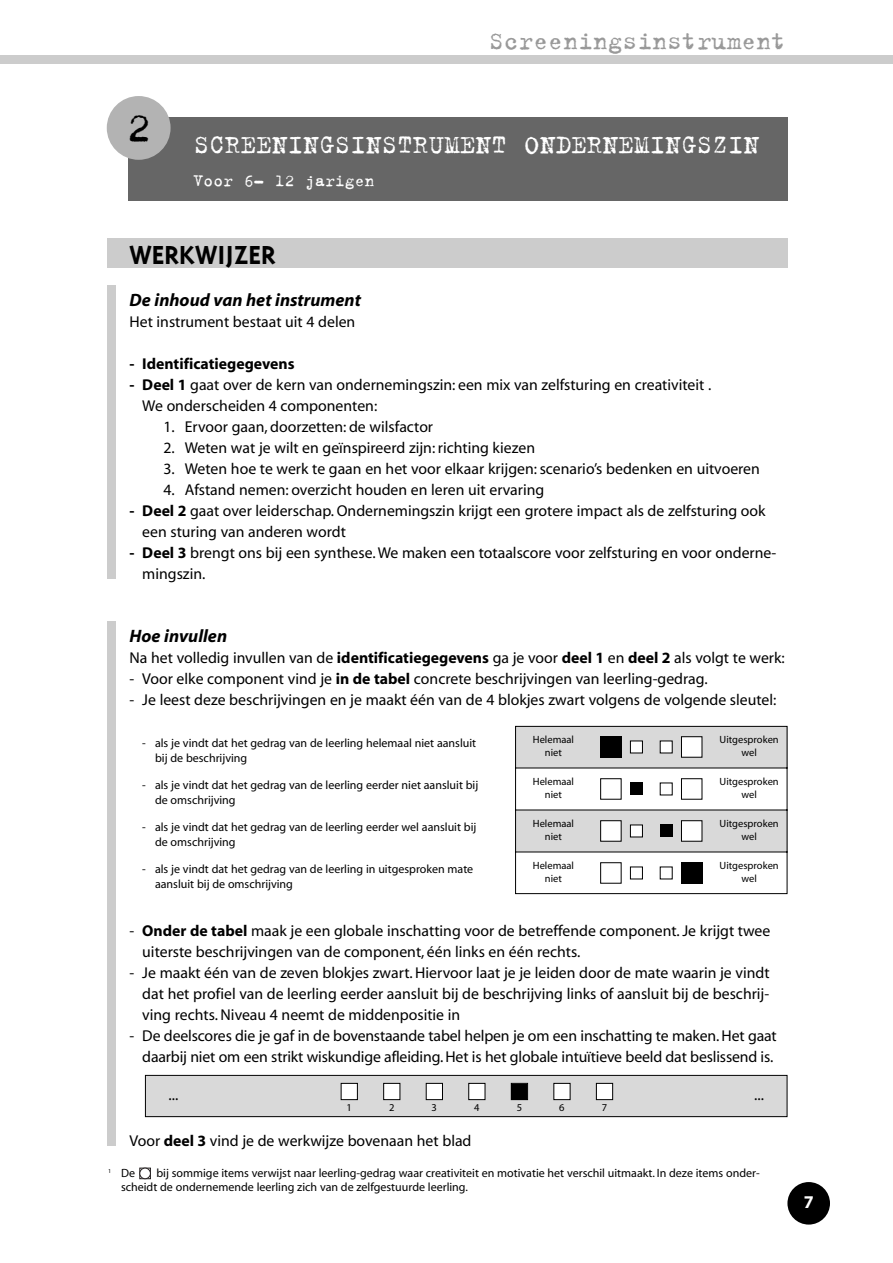
<style>
.page{position:relative;width:893px;height:1263px;background:#fff}
.page>*{position:absolute;margin:0;border:0;box-sizing:border-box;transform-origin:0 0}
.t1{font:45px "Trixie";color:#000}
.t2{font:700 30px "Triplex";color:#000}
.t3{font:28.5px "Trixie";color:#fff}
.t4{font:27px "Trixie";color:#999}
.t5{font:italic 700 18px "Myriad";color:#000}
.t6{font:18px "Trixie";color:#fff}
.t7{font:700 18px "Myriad";color:#fff}
.t8{font:15.75px/21px "Myriad";color:#000}
.t9{font:700 15.75px "Myriad";color:#000}
.t10{font:12px/15px "Myriad";color:#000}
.t11{font:10.5px/12.6px "Myriad";color:#000;text-align:center}
.s1{font-weight:700}
</style>
<div class="page">
<div style="left:0;top:55px;width:892px;height:9px;background:#ccc"></div>
<div style="left:787px;top:1182px;width:43px;height:43px;background:#000;border-radius:50%"></div>
<div style="left:107px;top:239px;width:680px;height:29px;background:#ccc"></div>
<div style="left:128px;top:117px;width:659px;height:84px;background:#666"></div>
<div style="left:107px;top:96px;width:63px;height:64px;background:#b3b3b3;border-radius:50%"></div>
<div style="left:107px;top:285px;width:8px;height:294px;background:#ccc"></div>
<div style="left:107px;top:621px;width:8px;height:525px;background:#ccc"></div>
<svg style="left:515px;top:726px;width:273px;height:168px"></svg>
<div style="left:600px;top:736px;width:21px;height:22px;background:#000"></div>
<div style="left:630px;top:741px;width:12px;height:12px;background:#fff"></div>
<div style="left:660px;top:741px;width:11px;height:12px;background:#fff"></div>
<div style="left:681px;top:737px;width:20px;height:20px;background:#fff"></div>
<div style="left:681px;top:736px;width:21px;height:22px;border:1px solid #000"></div>
<div style="left:601px;top:779px;width:19px;height:20px;background:#fff"></div>
<div style="left:600px;top:778px;width:21px;height:22px;border:1px solid #000"></div>
<div style="left:630px;top:783px;width:12px;height:12px;background:#000"></div>
<div style="left:660px;top:783px;width:11px;height:12px;background:#fff"></div>
<div style="left:681px;top:779px;width:20px;height:20px;background:#fff"></div>
<div style="left:681px;top:778px;width:21px;height:22px;border:1px solid #000"></div>
<div style="left:601px;top:821px;width:19px;height:20px;background:#fff"></div>
<div style="left:600px;top:820px;width:21px;height:22px;border:1px solid #000"></div>
<div style="left:630px;top:825px;width:12px;height:12px;background:#fff"></div>
<div style="left:659px;top:825px;width:13px;height:12px;background:#000"></div>
<div style="left:681px;top:821px;width:20px;height:20px;background:#fff"></div>
<div style="left:681px;top:820px;width:21px;height:22px;border:1px solid #000"></div>
<div style="left:601px;top:863px;width:19px;height:20px;background:#fff"></div>
<div style="left:600px;top:862px;width:21px;height:22px;border:1px solid #000"></div>
<div style="left:630px;top:867px;width:12px;height:12px;background:#fff"></div>
<div style="left:660px;top:867px;width:11px;height:12px;background:#fff"></div>
<div style="left:681px;top:862px;width:21px;height:22px;background:#000"></div>
<div style="left:146px;top:1076px;width:640px;height:40px;background:#d9d9d9"></div>
<div style="left:145px;top:1075px;width:642px;height:42px;border:1px solid #000"></div>
<div style="left:341px;top:1084px;width:16px;height:15px;background:#fff"></div>
<div style="left:341px;top:1083px;width:17px;height:17px;border:1px solid #000"></div>
<div style="left:384px;top:1084px;width:15px;height:15px;background:#fff"></div>
<div style="left:383px;top:1083px;width:17px;height:17px;border:1px solid #000"></div>
<div style="left:426px;top:1084px;width:16px;height:15px;background:#fff"></div>
<div style="left:426px;top:1083px;width:17px;height:17px;border:1px solid #000"></div>
<div style="left:469px;top:1084px;width:15px;height:15px;background:#fff"></div>
<div style="left:468px;top:1083px;width:17px;height:17px;border:1px solid #000"></div>
<div style="left:511px;top:1084px;width:16px;height:15px;background:#000"></div>
<div style="left:511px;top:1083px;width:17px;height:17px;border:1px solid #000"></div>
<div style="left:554px;top:1084px;width:15px;height:15px;background:#fff"></div>
<div style="left:553px;top:1083px;width:17px;height:17px;border:1px solid #000"></div>
<div style="left:596px;top:1084px;width:16px;height:15px;background:#fff"></div>
<div style="left:596px;top:1083px;width:17px;height:17px;border:1px solid #000"></div>
<div style="left:139px;top:1168px;width:12px;height:11px;border:1px solid #231f20"></div>
<div style="left:139px;top:1168px;width:12px;height:11px;border:1px solid #231f20;border-radius:50%"></div>
<h3 class="t4" style="left:489px;top:32px;width:298px">Screeningsinstrument</h3>
<h1 class="t1" style="left:126px;top:114px;width:26px">2</h1>
<h3 class="t3" style="left:193px;top:136px;width:567px">SCREENINGSINSTRUMENT ONDERNEMINGSZIN</h3>
<p class="t6" style="left:193px;top:175px;width:183px">Voor 6- 12 jarigen</p>
<h2 class="t2" style="left:129px;top:243px;width:148px">WERKWIJZER</h2>
<p class="t5" style="left:129px;top:293px;width:233px">De inhoud van het instrument</p>
<p class="t8" style="left:129px;top:312px;width:227px">Het instrument bestaat uit 4 delen</p>
<p class="t9" style="left:129px;top:358px;width:166px">- Identificatiegegevens</p>
<p class="t8" style="left:142px;top:375px;width:570px;text-indent:-13px"><span class="s1">- Deel 1</span> gaat over de kern van ondernemingszin: een mix van zelfsturing en creativiteit .<br>We onderscheiden 4 componenten:</p>
<p class="t8" style="left:163px;top:417px;width:271px">1. Ervoor gaan, doorzetten: de wilsfactor</p>
<p class="t8" style="left:163px;top:438px;width:373px">2. Weten wat je wilt en geïnspireerd zijn: richting kiezen</p>
<p class="t8" style="left:163px;top:459px;width:598px">3. Weten hoe te werk te gaan en het voor elkaar krijgen: scenario’s bedenken en uitvoeren</p>
<p class="t8" style="left:163px;top:480px;width:382px">4. Afstand nemen: overzicht houden en leren uit ervaring</p>
<p class="t8" style="left:142px;top:501px;width:625px;text-indent:-13px"><span class="s1">- Deel 2</span> gaat over leiderschap. Ondernemingszin krijgt een grotere impact als de zelfsturing ook een sturing van anderen wordt</p>
<p class="t8" style="left:142px;top:543px;width:635px;text-indent:-13px"><span class="s1">- Deel 3</span> brengt ons bij een synthese. We maken een totaalscore voor zelfsturing en voor onderne&shy;mingszin.</p>
<p class="t5" style="left:129px;top:629px;width:99px">Hoe invullen</p>
<p class="t8" style="left:129px;top:648px;width:656px">Na het volledig invullen van de <span class="s1">identificatiegegevens</span> ga je voor <span class="s1">deel 1</span> en <span class="s1">deel 2</span> als volgt te werk:</p>
<p class="t8" style="left:129px;top:669px;width:579px">- Voor elke component vind je <span class="s1">in de tabel</span> concrete beschrijvingen van leerling-gedrag.</p>
<p class="t8" style="left:129px;top:690px;width:648px">- Je leest deze beschrijvingen en je maakt één van de 4 blokjes zwart volgens de volgende sleutel:</p>
<p class="t10" style="left:155px;top:736px;width:323px;text-indent:-13px">- als je vindt dat het gedrag van de leerling helemaal niet aansluit bij de beschrijving</p>
<p class="t10" style="left:155px;top:778px;width:325px;text-indent:-13px">- als je vindt dat het gedrag van de leerling eerder niet aansluit bij de omschrijving</p>
<p class="t10" style="left:155px;top:820px;width:323px;text-indent:-13px">- als je vindt dat het gedrag van de leerling eerder wel aansluit bij de omschrijving</p>
<p class="t10" style="left:155px;top:862px;width:320px;text-indent:-13px">- als je vindt dat het gedrag van de leerling in uitgesproken mate aansluit bij de omschrijving</p>
<p class="t8" style="left:142px;top:921px;width:629px;text-indent:-13px">- <span class="s1">Onder de tabel</span> maak je een globale inschatting voor de betreffende component. Je krijgt twee uiterste beschrijvingen van de component, één links en één rechts.</p>
<p class="t8" style="left:142px;top:963px;width:628px;text-align:justify;text-indent:-13px">- Je maakt één van de zeven blokjes zwart. Hiervoor laat je je leiden door de mate waarin je vindt dat het profiel van de leerling eerder aansluit bij de beschrijving links of aansluit bij de beschrij&shy;ving rechts. Niveau 4 neemt de middenpositie in</p>
<p class="t8" style="left:129px;top:1026px;width:648px;text-align:center">- De deelscores die je gaf in de bovenstaande tabel helpen je om een inschatting te maken. Het gaat daarbij niet om een strikt wiskundige afleiding. Het is het globale intuïtieve beeld dat beslissend is.</p>
<p class="t11" style="left:533px;top:734px;width:43px">Helemaal niet</p>
<p class="t11" style="left:719px;top:734px;width:61px">Uitgesproken wel</p>
<p class="t11" style="left:533px;top:776px;width:43px">Helemaal niet</p>
<p class="t11" style="left:719px;top:776px;width:61px">Uitgesproken wel</p>
<p class="t11" style="left:533px;top:818px;width:43px">Helemaal niet</p>
<p class="t11" style="left:719px;top:818px;width:61px">Uitgesproken wel</p>
<p class="t11" style="left:533px;top:860px;width:43px">Helemaal niet</p>
<p class="t11" style="left:719px;top:860px;width:61px">Uitgesproken wel</p>
<p class="t8" style="left:168px;top:1086px;width:11px">...</p>
<p class="t8" style="left:754px;top:1086px;width:11px">...</p>
<p class="t11" style="left:346px;top:1102px;width:7px">1</p>
<p class="t11" style="left:389px;top:1102px;width:7px">2</p>
<p class="t11" style="left:431px;top:1102px;width:7px">3</p>
<p class="t11" style="left:474px;top:1102px;width:7px">4</p>
<p class="t11" style="left:516px;top:1102px;width:7px">5</p>
<p class="t11" style="left:559px;top:1102px;width:7px">6</p>
<p class="t11" style="left:601px;top:1102px;width:7px">7</p>
<p class="t8" style="left:129px;top:1131px;width:343px">Voor <span class="s1">deel 3</span> vind je de werkwijze bovenaan het blad</p>
<p class="t10" style="left:121px;top:1167px;width:640px;line-height:14.4px;text-indent:35px">bij sommige items verwijst naar leerling-gedrag waar creativiteit en motivatie het verschil uitmaakt. In deze items onder&shy;scheidt de ondernemende leerling zich van de zelfgestuurde leerling.</p>
<p class="t10" style="left:108px;top:1166px;width:28px"><sup>1</sup> De</p>
<p class="t7" style="left:803px;top:1195px;width:11px">7</p>
</div>
